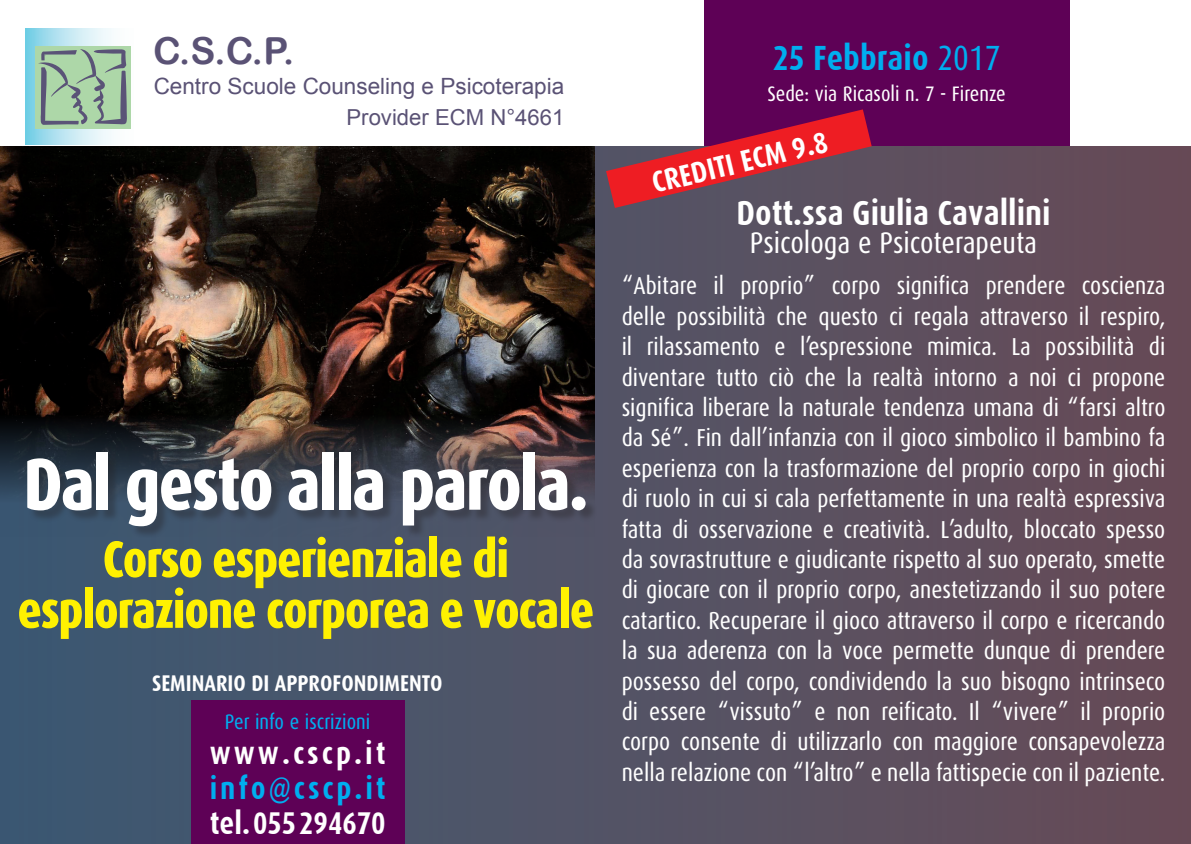
<style>
.page{position:relative;width:1191px;height:844px;background:#fff}
.page>*{position:absolute;margin:0;border:0;box-sizing:border-box;transform-origin:0 0}
.t1{font:800 73.5px "Dax Condensed";letter-spacing:-.03em;color:#fff}
.t2{font:800 51.62px/50.8px "Dax Condensed";letter-spacing:-.03em;color:#fff101;text-align:center}
.t3{font:37.27px "Arial Rounded MT Bold";color:#5a5275}
.t4{font:700 35px "Dax Condensed";color:#fff}
.t5{font:700 35px "Dax Condensed";color:#00aeef}
.t6{font:700 31.5px "Dax Condensed";color:#fff}
.t7{font:700 31.5px "Dax Condensed";letter-spacing:.09em;color:#00aeef}
.t8{font:700 31.5px "Dax Condensed";letter-spacing:.095em;color:#fff}
.t9{font:700 30.45px "Dax Condensed";color:#fff}
.t10{font:29.75px "Dax Condensed";color:#fff}
.t11{font:24.5px/30.4px "Dax Condensed";color:#fff;text-align:justify}
.t12{font:700 22.75px "Dax Condensed";color:#fff}
.t13{font:22.4px "Arial";color:#5a5275}
.t14{font:22.05px "Arial";color:#5a5275}
.t15{font:21px "Dax Condensed";color:#fff}
.t16{font:21px "Dax Condensed";color:#00aeef}
.s1{font-weight:400}
</style>
<div class="page">
<div style="left:704px;top:0;width:365px;height:297px;background:#5e0156"></div>
<div style="left:0;top:147px;width:1191px;height:696px;background:linear-gradient(to right,#3b5973,#684c57)"></div>
<img style="left:0;top:147px;width:594px;height:389px">
<svg style="left:25px;top:29px;width:106px;height:115px"></svg>
<div style="left:35px;top:46px;width:96px;height:82px;background:#add7a8"></div>
<svg style="left:38px;top:49px;width:89px;height:76px"></svg>
<svg style="left:606px;top:109px;width:265px;height:99px"></svg>
<div style="left:191px;top:699px;width:213px;height:144px;background:#5e0156"></div>
<div style="left:29px;top:453px;width:569px;height:85px;background:#231f20;opacity:.35"></div>
<h3 class="t3" style="left:153px;top:29px;width:143px">C.S.C.P.</h3>
<p class="t13" style="left:154px;top:72px;width:412px">Centro Scuole Counseling e Psicoterapia</p>
<p class="t14" style="left:346px;top:102px;width:219px">Provider ECM N°4661</p>
<h1 class="t1" style="left:23px;top:443px;width:567px">Dal gesto alla parola.</h1>
<h2 class="t2" style="left:17px;top:534px;width:579px">Corso esperienziale di esplorazione corporea e vocale</h2>
<p class="t12" style="left:152px;top:670px;width:292px">SEMINARIO DI APPROFONDIMENTO</p>
<p class="t16" style="left:225px;top:710px;width:147px">Per info e iscrizioni</p>
<p class="t8" style="left:210px;top:735px;width:177px">www.cscp.it</p>
<p class="t7" style="left:210px;top:770px;width:177px">info@cscp.it</p>
<p class="t6" style="left:210px;top:805px;width:177px">tel. 055 294670</p>
<h3 class="t5" style="left:772px;top:38px;width:229px">25 Febbraio <span class="s1">2017</span></h3>
<p class="t15" style="left:767px;top:83px;width:240px">Sede: via Ricasoli n. 7 - Firenze</p>
<p class="t9" style="left:648px;top:167px;width:181px;rotate:-14deg">CREDITI ECM 9.8</p>
<h3 class="t4" style="left:736px;top:194px;width:316px">Dott.ssa Giulia Cavallini</h3>
<p class="t10" style="left:750px;top:227px;width:289px">Psicologa e Psicoterapeuta</p>
<p class="t11" style="left:621px;top:271px;width:545px">“Abitare il proprio” corpo significa prendere coscienza delle possibilità che questo ci regala attraverso il respiro, il rilassamento e l’espressione mimica. La possibilità di diventare tutto ciò che la realtà intorno a noi ci propone significa liberare la naturale tendenza umana di “farsi altro da Sé”. Fin dall’infanzia con il gioco simbolico il bambino fa esperienza con la trasformazione del proprio corpo in giochi di ruolo in cui si cala perfettamente in una realtà espressiva fatta di osservazione e creatività. L’adulto, bloccato spesso da sovrastrutture e giudicante rispetto al suo operato, smette di giocare con il proprio corpo, anestetizzando il suo potere catartico. Recuperare il gioco attraverso il corpo e ricercando la sua aderenza con la voce permette dunque di prendere possesso del corpo, condividendo la suo bisogno intrinseco di essere “vissuto” e non reificato. Il “vivere” il proprio corpo consente di utilizzarlo con maggiore consapevolezza nella relazione con “l’altro” e nella fattispecie con il paziente.</p>
</div>
